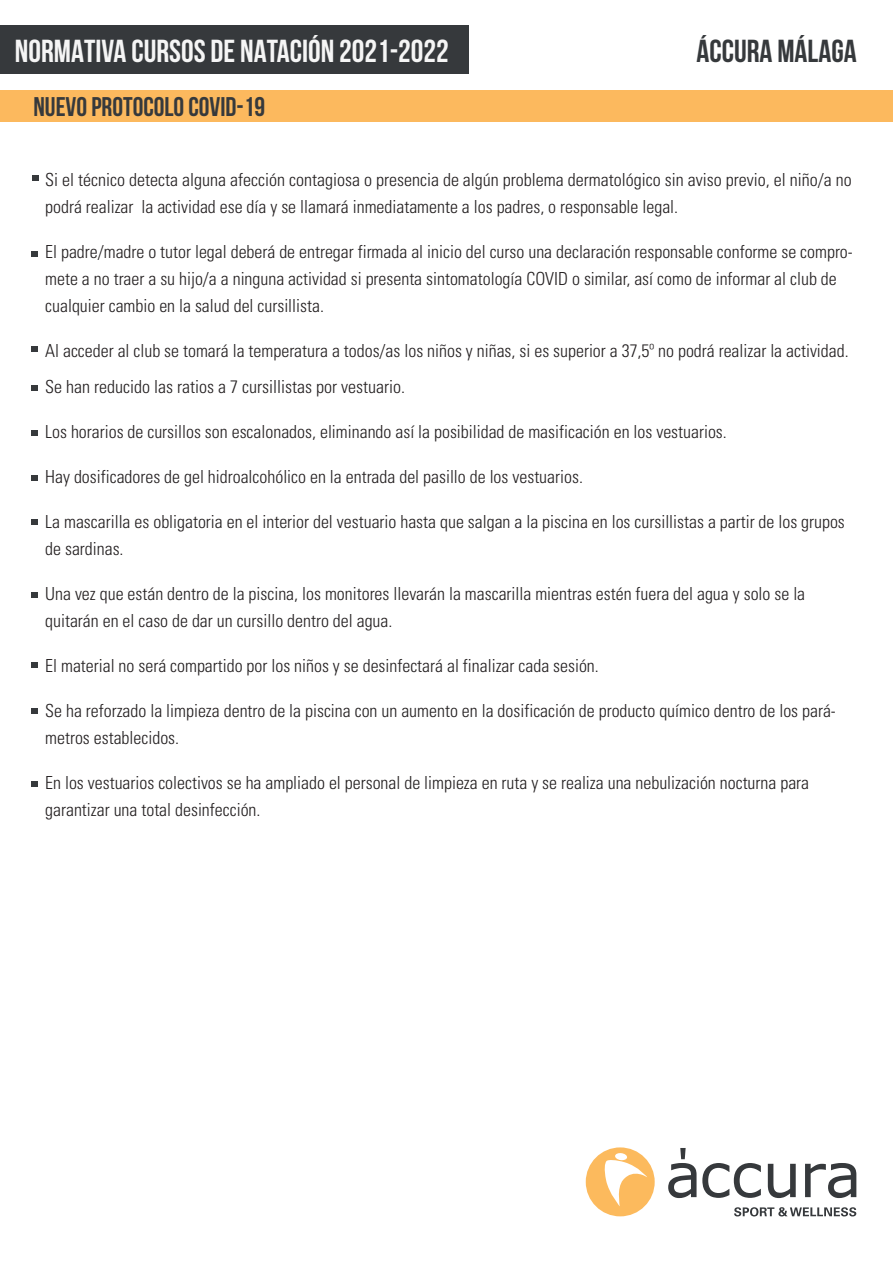
<style>
.page{position:relative;width:893px;height:1263px;background:#fff}
.page>*{position:absolute;margin:0;border:0;box-sizing:border-box;transform-origin:0 0}
.t1{font:700 31.8px "Bebas Neue";color:#f5f5f5}
.t2{font:700 31.8px "Bebas Neue";color:#36393c}
.t3{font:700 27px "Bebas Neue";color:#36393c}
.t4{font:300 condensed 18px/27px "Univers";color:#231f20}
</style>
<div class="page">
<div style="left:0;top:25px;width:468px;height:48px;background:#36393c"></div>
<div style="left:0;top:90px;width:893px;height:32px;background:#fcb95e"></div>
<div style="left:586px;top:1147px;width:69px;height:69px;background:#fcba5d;border-radius:50%"></div>
<svg style="left:604px;top:1153px;width:43px;height:53px"></svg>
<svg style="left:734px;top:1207px;width:122px;height:9px"></svg>
<svg style="left:668px;top:1148px;width:188px;height:50px"></svg>
<svg style="left:32px;top:176px;width:6px;height:5px"></svg>
<svg style="left:32px;top:251px;width:6px;height:6px"></svg>
<svg style="left:32px;top:475px;width:6px;height:6px"></svg>
<svg style="left:32px;top:519px;width:6px;height:6px"></svg>
<svg style="left:32px;top:592px;width:6px;height:6px"></svg>
<svg style="left:32px;top:663px;width:6px;height:5px"></svg>
<svg style="left:32px;top:708px;width:6px;height:5px"></svg>
<svg style="left:32px;top:781px;width:6px;height:6px"></svg>
<svg style="left:32px;top:430px;width:6px;height:6px"></svg>
<svg style="left:32px;top:346px;width:6px;height:5px"></svg>
<svg style="left:32px;top:385px;width:6px;height:5px"></svg>
<h1 class="t1" style="left:15px;top:33px;width:435px">NORMATIVA CURSOS DE NATACIÓN 2021-2022</h1>
<h1 class="t2" style="left:697px;top:33px;width:162px">ÁCCURA MÁLAGA</h1>
<h2 class="t3" style="left:33px;top:92px;width:233px">NUEVO PROTOCOLO COVID-19</h2>
<p class="t4" style="left:45px;top:166px;width:808px">Si el técnico detecta alguna afección contagiosa o presencia de algún problema dermatológico sin aviso previo, el niño/a no podrá realizar la actividad ese día y se llamará inmediatamente a los padres, o responsable legal.</p>
<p class="t4" style="left:45px;top:238px;width:809px">El padre/madre o tutor legal deberá de entregar firmada al inicio del curso una declaración responsable conforme se compro&shy;mete a no traer a su hijo/a a ninguna actividad si presenta sintomatología COVID o similar, así como de informar al club de cualquier cambio en la salud del cursillista.</p>
<p class="t4" style="left:45px;top:333px;width:805px;line-height:36px">Al acceder al club se tomará la temperatura a todos/as los niños y niñas, si es superior a 37,5º no podrá realizar la actividad.<br>Se han reducido las ratios a 7 cursillistas por vestuario.</p>
<p class="t4" style="left:45px;top:418px;width:683px">Los horarios de cursillos son escalonados, eliminando así la posibilidad de masificación en los vestuarios.</p>
<p class="t4" style="left:45px;top:463px;width:539px">Hay dosificadores de gel hidroalcohólico en la entrada del pasillo de los vestuarios.</p>
<p class="t4" style="left:45px;top:508px;width:801px">La mascarilla es obligatoria en el interior del vestuario hasta que salgan a la piscina en los cursillistas a partir de los grupos de sardinas.</p>
<p class="t4" style="left:45px;top:580px;width:761px">Una vez que están dentro de la piscina, los monitores llevarán la mascarilla mientras estén fuera del agua y solo se la quitarán en el caso de dar un cursillo dentro del agua.</p>
<p class="t4" style="left:45px;top:652px;width:555px">El material no será compartido por los niños y se desinfectará al finalizar cada sesión.</p>
<p class="t4" style="left:45px;top:697px;width:792px">Se ha reforzado la limpieza dentro de la piscina con un aumento en la dosificación de producto químico dentro de los pará&shy;metros establecidos.</p>
<p class="t4" style="left:45px;top:769px;width:765px">En los vestuarios colectivos se ha ampliado el personal de limpieza en ruta y se realiza una nebulización nocturna para garantizar una total desinfección.</p>
</div>
